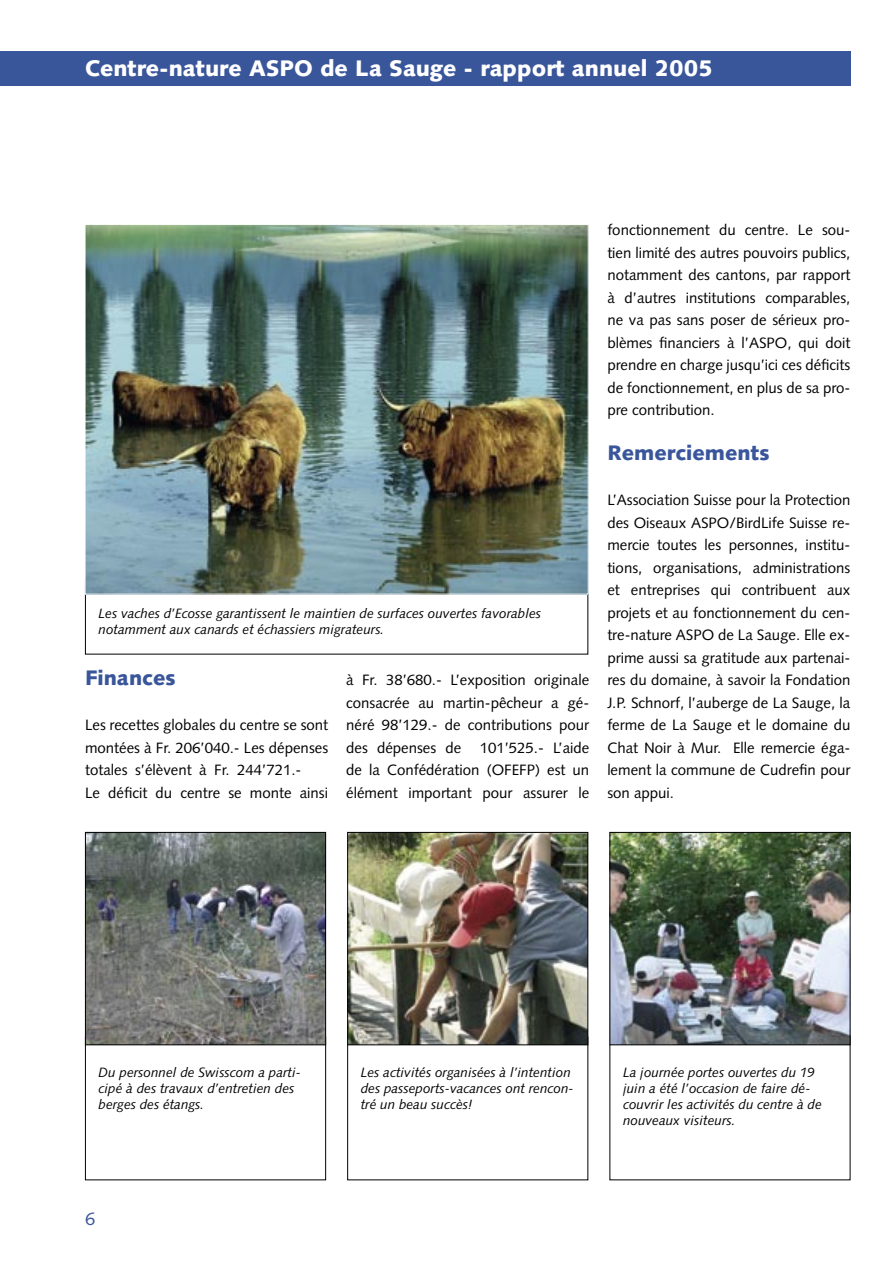
<style>
.page{position:relative;width:893px;height:1263px;background:#fff}
.page>*{position:absolute;margin:0;border:0;box-sizing:border-box;transform-origin:0 0}
.t1{font:900 22.5px "Syntax";color:#fff}
.Titres{font:900 21px "Syntax";color:#3a569b}
.t2{font:18px "Syntax";color:#3a569b}
.Texte_courant{font:15px/22.5px "Syntax";color:#000;text-align:justify}
.Légendes{font:italic 13.5px/16.2px "Syntax";color:#000}
</style>
<div class="page">
<div style="left:0;top:51px;width:850px;height:34px;background:#3a569b"></div>
<div style="left:85px;top:1037px;width:241px;height:143px;border:1px solid #000"></div>
<img style="left:87px;top:834px;width:237px;height:209px">
<div style="left:85px;top:832px;width:241px;height:213px;border:1px solid #000"></div>
<img style="left:349px;top:834px;width:237px;height:209px">
<div style="left:347px;top:832px;width:241px;height:213px;border:1px solid #000"></div>
<img style="left:611px;top:834px;width:237px;height:209px">
<div style="left:609px;top:832px;width:241px;height:213px;border:1px solid #000"></div>
<img style="left:87px;top:226px;width:500px;height:366px">
<h1 class="t1" style="left:85px;top:55px;width:629px">Centre-nature ASPO de La Sauge - rapport annuel 2005</h1>
<p class="Légendes" style="left:99px;top:605px;width:444px">Les vaches d’Ecosse garantissent le maintien de surfaces ouvertes favorables notamment aux canards et échassiers migrateurs.</p>
<p class="Titres" style="left:85px;top:665px;width:92px">Finances</p>
<p class="Texte_courant" style="left:85px;top:714px;width:245px;text-align:left">Les recettes globales du centre se sont montées à Fr. 206’040.- Les dépenses totales s’élèvent à Fr. 244’721.-<br>Le déficit du centre se monte ainsi</p>
<p class="Texte_courant" style="left:346px;top:669px;width:245px">à Fr. 38’680.- L’exposition originale consacrée au martin-pêcheur a gé&shy;néré 98’129.- de contributions pour des dépenses de 101’525.- L’aide de la Confédération (OFEFP) est un élément important pour assurer le</p>
<p class="Texte_courant" style="left:607px;top:219px;width:245px">fonctionnement du centre. Le sou&shy;tien limité des autres pouvoirs publics, notamment des cantons, par rapport à d’autres institutions comparables, ne va pas sans poser de sérieux pro&shy;blèmes financiers à l’ASPO, qui doit prendre en charge jusqu’ici ces déficits de fonctionnement, en plus de sa pro&shy;pre contribution.</p>
<p class="Titres" style="left:607px;top:440px;width:164px">Remerciements</p>
<p class="Texte_courant" style="left:607px;top:489px;width:245px">L’Association Suisse pour la Protection des Oiseaux ASPO/BirdLife Suisse re&shy;mercie toutes les personnes, institu&shy;tions, organisations, administrations et entreprises qui contribuent aux projets et au fonctionnement du cen&shy;tre-nature ASPO de La Sauge. Elle ex&shy;prime aussi sa gratitude aux partenai&shy;res du domaine, à savoir la Fondation J.P. Schnorf, l’auberge de La Sauge, la ferme de La Sauge et le domaine du Chat Noir à Mur. Elle remercie éga&shy;lement la commune de Cudrefin pour son appui.</p>
<p class="Légendes" style="left:99px;top:1064px;width:204px">Du personnel de Swisscom a parti&shy;cipé à des travaux d’entretien des berges des étangs.</p>
<p class="Légendes" style="left:361px;top:1064px;width:215px">Les activités organisées à l’intention des passeports-vacances ont rencon&shy;tré un beau succès!</p>
<p class="Légendes" style="left:623px;top:1064px;width:200px">La journée portes ouvertes du 19 juin a été l’occasion de faire dé&shy;couvrir les activités du centre à de nouveaux visiteurs.</p>
<p class="t2" style="left:85px;top:1208px;width:12px">6</p>
</div>
